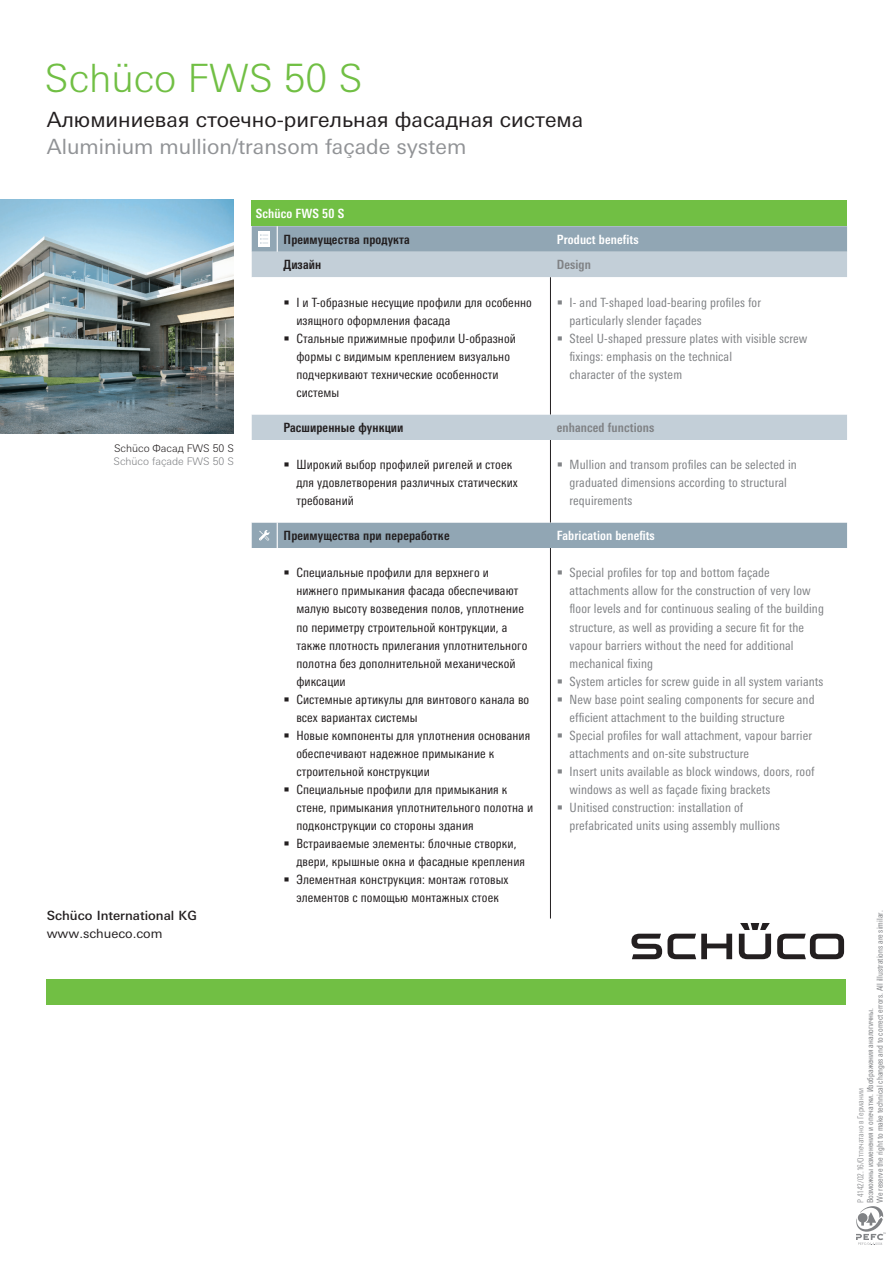
<style>
.page{position:relative;width:893px;height:1263px;background:#fff}
.page>*{position:absolute;margin:0;border:0;box-sizing:border-box;transform-origin:0 0}
.Headline{font:300 39px "Univers For Schueco 330";color:#71bf44}
.Subhheadline{font:21px "Univers For Schueco 430 Reg";color:#231f20}
.Subhheadline-2{font:21px "Univers For Schueco 430 Reg";color:#919396}
.t1{font:12.75px/18px "Univers For Schueco 420 Cd Rg";letter-spacing:.01em;color:#231f20}
.t2{font:12.75px/18px "Univers For Schueco 420 Cd Rg";letter-spacing:.01em;color:#808285}
.Vorteile_Tabellenkop{font:12.75px "Univers For Schueco 620 Cd Bd";letter-spacing:.01em;color:#231f20}
.Vorteile_Tabellenkop-2{font:12.75px "Univers For Schueco 620 Cd Bd";letter-spacing:.01em;color:#fff}
.Vorteile_Tabellenkop-3{font:12.75px "Univers For Schueco 620 Cd Bd";letter-spacing:.01em;color:#808285}
.t3{font:12.75px "Univers For Schueco 530 Med";color:#231f20}
.t4{font:12.75px "Univers For Schueco 430 Reg";color:#231f20}
.BU_links{font:300 10.5px "Univers For Schueco 330";color:#808285}
.BU_rechts{font:300 10.5px "Univers For Schueco 330";color:#231f20}
.P-Nummer{font:8.25px "Univers For Schueco 420 Cd Rg";color:#808285}
.P-Nummer-2{font:8.25px "Univers For Schueco 320 Cd Lt";color:#808285}
</style>
<div class="page">
<svg style="left:631px;top:923px;width:213px;height:36px"></svg>
<div style="left:47px;top:979px;width:799px;height:25px;background:#71bf44"></div>
<img style="left:0;top:200px;width:234px;height:233px">
<svg style="left:856px;top:1206px;width:30px;height:39px"></svg>
<div style="left:252px;top:201px;width:595px;height:25px;background:#71bf44"></div>
<svg style="left:252px;top:226px;width:595px;height:26px;background:#93a7b5"></svg>
<div style="left:252px;top:252px;width:595px;height:25px;background:#c3cfd8"></div>
<svg style="left:252px;top:414px;width:595px;height:134px"></svg>
<svg style="left:277px;top:226px;width:1px;height:26px"></svg>
<svg style="left:277px;top:522px;width:1px;height:26px"></svg>
<hr style="left:550px;top:277px;width:1px;height:137px;background:#231f20">
<hr style="left:550px;top:440px;width:1px;height:82px;background:#231f20">
<hr style="left:550px;top:548px;width:1px;height:370px;background:#231f20">
<div style="left:259px;top:231px;width:11px;height:16px;background:#fff"></div>
<svg style="left:260px;top:234px;width:8px;height:10px"></svg>
<svg style="left:259px;top:530px;width:11px;height:11px"></svg>
<p class="Headline" style="left:45px;top:55px;width:319px">Schüco FWS 50 S</p>
<p class="Subhheadline" style="left:47px;top:108px;width:538px">Алюминиевая стоечно-ригельная фасадная система</p>
<p class="Subhheadline-2" style="left:47px;top:135px;width:421px">Aluminium mullion/transom façade system</p>
<p class="BU_rechts" style="left:114px;top:442px;width:121px">Schüco Фасад FWS 50 S</p>
<p class="BU_links" style="left:114px;top:455px;width:122px">Schüco façade FWS 50 S</p>
<p class="t3" style="left:47px;top:907px;width:152px">Schüco International KG</p>
<p class="t4" style="left:47px;top:926px;width:117px">www.schueco.com</p>
<p class="Vorteile_Tabellenkop-2" style="left:256px;top:206px;width:90px">Schüco FWS 50 S</p>
<p class="Vorteile_Tabellenkop" style="left:284px;top:232px;width:128px">Преимущества продукта</p>
<p class="Vorteile_Tabellenkop-2" style="left:557px;top:232px;width:83px">Product benefits</p>
<p class="Vorteile_Tabellenkop" style="left:284px;top:257px;width:39px">Дизайн</p>
<p class="Vorteile_Tabellenkop-3" style="left:557px;top:257px;width:36px">Design</p>
<p class="t1" style="left:296px;top:294px;width:237px;text-indent:-13px">• I и T-образные несущие профили для особенно изящного оформления фасада</p>
<p class="t1" style="left:296px;top:330px;width:221px;text-indent:-13px">• Стальные прижимные профили U-образной формы с видимым креплением визуально подчеркивают технические особенности системы</p>
<p class="t2" style="left:570px;top:294px;width:193px;text-indent:-13px">• I- and T-shaped load-bearing profiles for particularly slender façades</p>
<p class="t2" style="left:570px;top:330px;width:239px;text-indent:-13px">• Steel U-shaped pressure plates with visible screw fixings: emphasis on the technical<br>character of the system</p>
<p class="Vorteile_Tabellenkop" style="left:284px;top:420px;width:121px">Расширенные функции</p>
<p class="Vorteile_Tabellenkop-3" style="left:557px;top:420px;width:99px">enhanced functions</p>
<p class="t1" style="left:296px;top:456px;width:223px;text-indent:-13px">• Широкий выбор профилей ригелей и стоек для удовлетворения различных статических требований</p>
<p class="t2" style="left:570px;top:456px;width:229px;text-indent:-13px">• Mullion and transom profiles can be selected in graduated dimensions according to structural requirements</p>
<p class="Vorteile_Tabellenkop" style="left:284px;top:528px;width:167px">Преимущества при переработке</p>
<p class="Vorteile_Tabellenkop-2" style="left:557px;top:528px;width:100px">Fabrication benefits</p>
<p class="t1" style="left:296px;top:564px;width:232px;text-indent:-13px">• Специальные профили для верхнего и нижнего примыкания фасада обеспечивают малую высоту возведения полов, уплотнение по периметру строительной контрукции, а также плотность прилегания уплотнительного полотна без дополнительной механической фиксации</p>
<p class="t1" style="left:296px;top:690px;width:234px;text-indent:-13px">• Системные артикулы для винтового канала во всех вариантах системы</p>
<p class="t1" style="left:296px;top:726px;width:235px;text-indent:-13px">• Новые компоненты для уплотнения основания обеспечивают надежное примыкание к строительной конструкции</p>
<p class="t1" style="left:296px;top:780px;width:238px;text-indent:-13px">• Специальные профили для примыкания к стене, примыкания уплотнительного полотна и подконструкции со стороны здания</p>
<p class="t1" style="left:296px;top:834px;width:230px;text-indent:-13px">• Встраиваемые элементы: блочные створки, двери, крышные окна и фасадные крепления</p>
<p class="t1" style="left:284px;top:870px;width:226px;text-align:center">• Элементная конструкция: монтаж готовых элементов с помощью монтажных стоек</p>
<p class="t2" style="left:570px;top:564px;width:256px;text-indent:-13px">• Special profiles for top and bottom façade attachments allow for the construction of very low floor levels and for continuous sealing of the building structure, as well as providing a secure fit for the vapour barriers without the need for additional mechanical fixing</p>
<p class="t2" style="left:557px;top:672px;width:268px">• System articles for screw guide in all system variants</p>
<p class="t2" style="left:570px;top:690px;width:247px;text-indent:-13px">• New base point sealing components for secure and efficient attachment to the building structure</p>
<p class="t2" style="left:570px;top:726px;width:244px;text-indent:-13px">• Special profiles for wall attachment, vapour barrier attachments and on-site substructure</p>
<p class="t2" style="left:570px;top:762px;width:247px;text-indent:-13px">• Insert units available as block windows, doors, roof windows as well as façade fixing brackets</p>
<p class="t2" style="left:570px;top:798px;width:212px;text-indent:-13px">• Unitised construction: installation of prefabricated units using assembly mullions</p>
<p class="P-Nummer" style="left:875px;top:1203px;width:294px;rotate:-90deg">We reserve the right to make technical changes and to correct errors. All illustrations are similar.</p>
<p class="P-Nummer" style="left:865px;top:1203px;width:197px;rotate:-90deg">Возможны изменения и опечатки. Изображения аналогичны.</p>
<p class="P-Nummer-2" style="left:856px;top:1203px;width:116px;rotate:-90deg">P 4142/02.16/Отпечатано в Германии</p>
</div>
